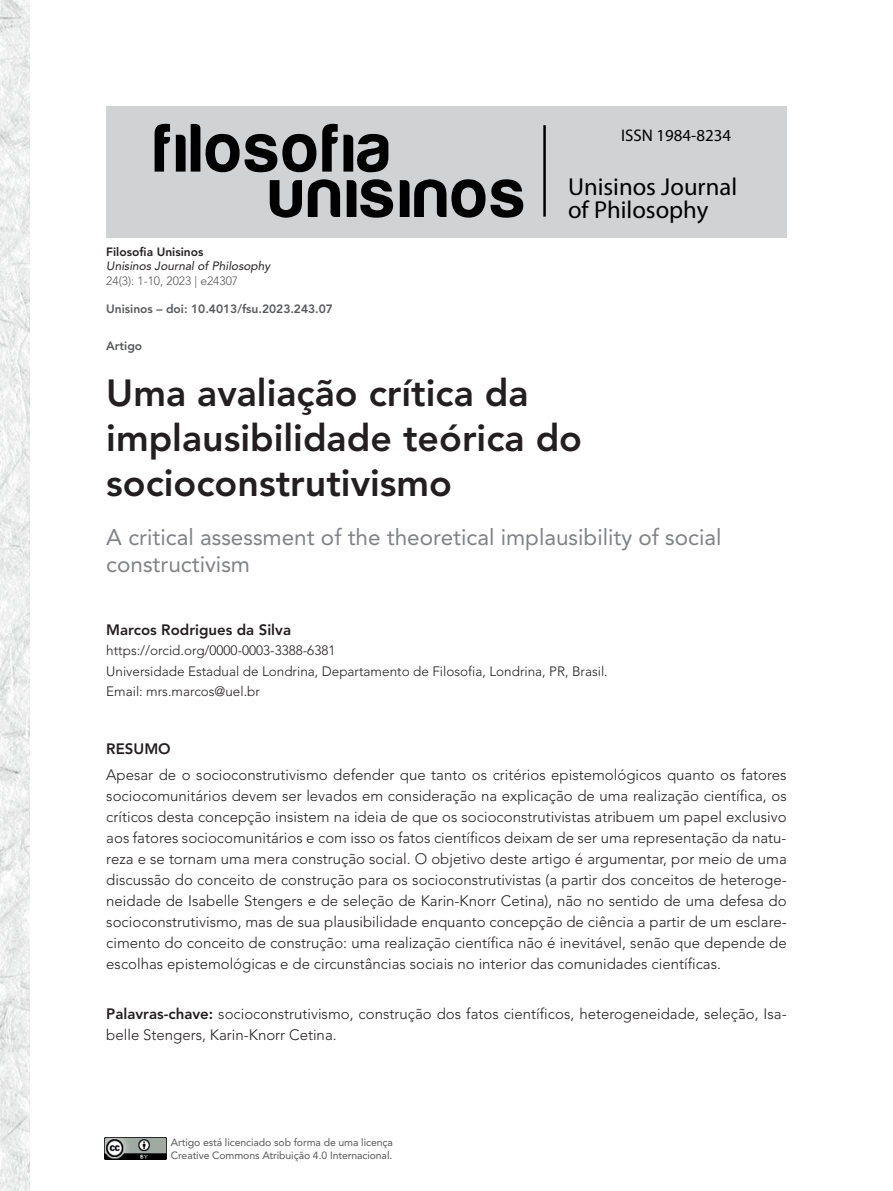
<style>
.page{position:relative;width:893px;height:1191px;background:#fff}
.page>*{position:absolute;margin:0;border:0;box-sizing:border-box;transform-origin:0 0}
.t1{font:800 37.5px/45px "Avenir";color:#231f20}
.t2{font:24.6px/22.2px "Myriad Pro";color:#000001}
.t3{font:22.5px/27px "Avenir";color:#808285}
.t4{font:16.8px "Myriad Pro";color:#000001}
.t5{font:300 15px/21px "Avenir";color:#231f20;text-align:justify}
.t6{font:800 15px "Avenir";color:#231f20}
.t7{font:300 13.5px/20.4px "Avenir";color:#231f20}
.t8{font:800 12px "Avenir";color:#57585a}
.t9{font:italic 12px "Avenir";color:#231f20}
.t10{font:300 12px "Avenir";color:#57585a}
.t11{font:800 12px "Avenir";color:#231f20}
.t12{font:10.5px/12.6px "Avenir";letter-spacing:-.01em;color:#57585a}
.s1{font-weight:800}
</style>
<div class="page">
<img style="left:0;top:0;width:29px;height:1191px">
<img style="left:105px;top:1137px;width:62px;height:22px">
<div style="left:106px;top:106px;width:681px;height:132px;background:#d1d2d4"></div>
<svg style="left:155px;top:124px;width:15px;height:48px"></svg>
<svg style="left:176px;top:124px;width:24px;height:48px"></svg>
<svg style="left:206px;top:134px;width:110px;height:38px"></svg>
<svg style="left:322px;top:124px;width:66px;height:48px"></svg>
<svg style="left:270px;top:180px;width:32px;height:38px"></svg>
<svg style="left:308px;top:179px;width:32px;height:38px"></svg>
<svg style="left:347px;top:179px;width:46px;height:39px"></svg>
<svg style="left:400px;top:179px;width:123px;height:39px"></svg>
<hr style="left:543px;top:125px;width:3px;height:92px;background:#000001">
<p class="t4" style="left:621px;top:125px;width:111px">ISSN 1984-8234</p>
<h2 class="t2" style="left:568px;top:176px;width:171px">Unisinos Journal of Philosophy</h2>
<p class="t11" style="left:106px;top:244px;width:99px">Filosofia Unisinos</p>
<p class="t9" style="left:106px;top:259px;width:166px">Unisinos Journal of Philosophy</p>
<p class="t10" style="left:106px;top:273px;width:133px">24(3): 1-10, 2023 | e24307</p>
<p class="t8" style="left:106px;top:302px;width:228px">Unisinos – doi: 10.4013/fsu.2023.243.07</p>
<p class="t8" style="left:106px;top:339px;width:38px">Artigo</p>
<h1 class="t1" style="left:106px;top:370px;width:477px">Uma avaliação crítica da implausibilidade teórica do socioconstrutivismo</h1>
<h3 class="t3" style="left:106px;top:524px;width:617px">A critical assessment of the theoretical implausibility of social constructivism</h3>
<p class="t6" style="left:106px;top:621px;width:186px">Marcos Rodrigues da Silva</p>
<p class="t7" style="left:106px;top:640px;width:503px">https://orcid.org/0000-0003-3388-6381<br>Universidade Estadual de Londrina, Departamento de Filosofia, Londrina, PR, Brasil.<br>Email: mrs.marcos@uel.br</p>
<p class="t6" style="left:106px;top:740px;width:66px">RESUMO</p>
<p class="t5" style="left:106px;top:764px;width:682px">Apesar de o socioconstrutivismo defender que tanto os critérios epistemológicos quanto os fatores sociocomunitários devem ser levados em consideração na explicação de uma realização científica, os críticos desta concepção insistem na ideia de que os socioconstrutivistas atribuem um papel exclusivo aos fatores sociocomunitários e com isso os fatos científicos deixam de ser uma representação da natu&shy;reza e se tornam uma mera construção social. O objetivo deste artigo é argumentar, por meio de uma discussão do conceito de construção para os socioconstrutivistas (a partir dos conceitos de heteroge&shy;neidade de Isabelle Stengers e de seleção de Karin-Knorr Cetina), não no sentido de uma defesa do socioconstrutivismo, mas de sua plausibilidade enquanto concepção de ciência a partir de um esclare&shy;cimento do conceito de construção: uma realização científica não é inevitável, senão que depende de escolhas epistemológicas e de circunstâncias sociais no interior das comunidades científicas.</p>
<p class="t5" style="left:106px;top:1003px;width:682px"><span class="s1">Palavras-chave:</span> socioconstrutivismo, construção dos fatos científicos, heterogeneidade, seleção, Isa&shy;belle Stengers, Karin-Knorr Cetina.</p>
<p class="t12" style="left:171px;top:1136px;width:224px">Artigo está licenciado sob forma de uma licença<br>Creative Commons Atribuição 4.0 Internacional.</p>
</div>
